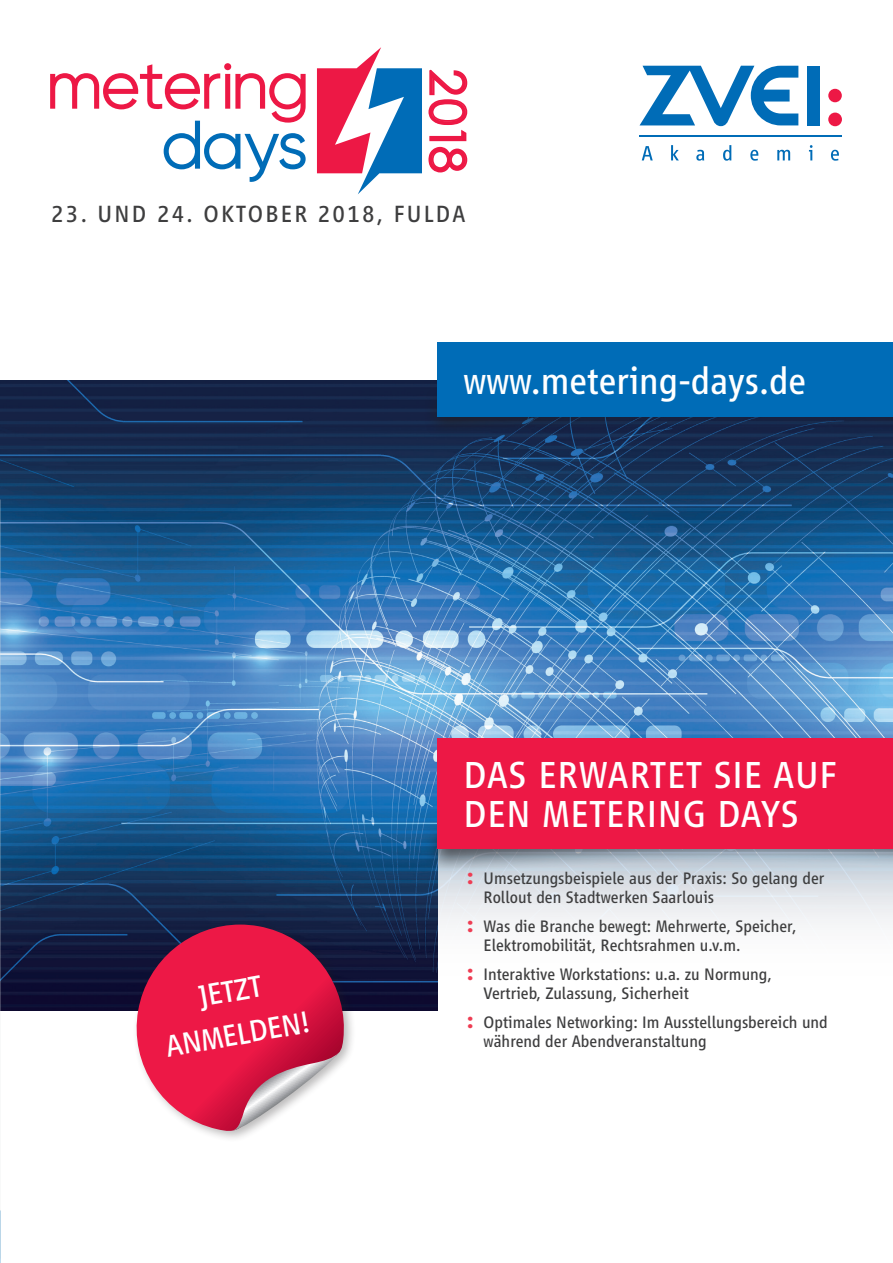
<style>
.page{position:relative;width:893px;height:1263px;background:#fff}
.page>*{position:absolute;margin:0;border:0;box-sizing:border-box;transform-origin:0 0}
.t1{font:49.05px "Century Gothic";color:#ed1845}
.t2{font:39px/39px "Vialog LT Std";color:#fff}
.t3{font:31.5px/43.5px "Vialog LT Std";color:#fff;text-align:right}
.t4{font:24.3px "Vialog LT Std";letter-spacing:.09em;color:#3e3e3f}
.t5{font:17.25px/19.5px "Vialog LT Std";color:#3e3e3f}
.s1{font-weight:700;font-size:22.5px;color:#ee3d53}
</style>
<div class="page">
<img style="left:0;top:381px;width:893px;height:629px">
<svg style="left:438px;top:877px;width:455px;height:133px"></svg>
<svg style="left:639px;top:66px;width:159px;height:60px"></svg>
<div style="left:807px;top:66px;width:12px;height:59px;background:#006cb7"></div>
<div style="left:828px;top:89px;width:14px;height:13px;background:#ed1845;border-radius:50%"></div>
<div style="left:828px;top:113px;width:14px;height:13px;background:#ed1845;border-radius:50%"></div>
<hr style="left:639px;top:135px;width:203px;height:2px;background:#006cb7">
<svg style="left:642px;top:146px;width:11px;height:14px"></svg>
<svg style="left:671px;top:145px;width:8px;height:15px"></svg>
<svg style="left:696px;top:150px;width:8px;height:11px"></svg>
<svg style="left:723px;top:145px;width:8px;height:16px"></svg>
<svg style="left:750px;top:150px;width:8px;height:11px"></svg>
<svg style="left:777px;top:150px;width:13px;height:10px"></svg>
<svg style="left:809px;top:145px;width:3px;height:15px"></svg>
<svg style="left:831px;top:150px;width:8px;height:11px"></svg>
<div style="left:132px;top:920px;width:224px;height:223px;background:#231f20;opacity:.3"></div>
<svg style="left:129px;top:924px;width:220px;height:209px;background:#c83359"></svg>
<svg style="left:233px;top:1052px;width:106px;height:78px"></svg>
<div style="left:424px;top:822px;width:469px;height:55px;background:#231f20;opacity:.65"></div>
<div style="left:424px;top:385px;width:469px;height:56px;background:#231f20;opacity:.65"></div>
<div style="left:438px;top:343px;width:455px;height:74px;background:#006cb7"></div>
<div style="left:438px;top:738px;width:455px;height:111px;background:#ed1845"></div>
<svg style="left:50px;top:63px;width:256px;height:119px"></svg>
<svg style="left:317px;top:47px;width:105px;height:147px"></svg>
<svg style="left:428px;top:69px;width:40px;height:104px"></svg>
<svg style="left:282px;top:1011px;width:27px;height:25px"></svg>
<h1 class="t1" style="left:478px;top:69px;width:106px;rotate:90deg">2018</h1>
<h3 class="t4" style="left:51px;top:200px;width:185px">23. und 24. Oktobe</h3>
<h3 class="t4" style="left:294px;top:200px;width:128px">r 2018, Fulda</h3>
<h2 class="t2" style="left:463px;top:361px;width:344px">www.metering-days.de</h2>
<h3 class="t3" style="left:155px;top:982px;width:66px;rotate:-10deg">Jetzt<br>Anmelde</h3>
<h2 class="t2" style="left:463px;top:755px;width:332px">Das erwartet Sie auf de n mete</h2>
<h2 class="t2" style="left:625px;top:794px;width:171px">ring days</h2>
<p class="t5" style="left:484px;top:868px;width:343px;text-indent:-17px"><span class="s1">:</span> Umsetzungsbeispiele aus der Praxis: So gelang der<br>Rollout den Stadtwerken Saarlouis</p>
<p class="t5" style="left:484px;top:916px;width:314px;text-indent:-17px"><span class="s1">:</span> Was die Branche bewegt: Mehrwerte, Speicher,<br>Elektromobilität, Rechtsrahmen u.v.m.</p>
<p class="t5" style="left:484px;top:964px;width:290px;text-indent:-17px"><span class="s1">:</span> Interaktive Workstations: u.a. zu Normung,<br>Vertrieb, Zulassung, Sicherheit</p>
<p class="t5" style="left:484px;top:1012px;width:346px;text-indent:-17px"><span class="s1">:</span> Optimales Networking: Im Ausstellungsbereich und während der Abendveranstaltung</p>
</div>
